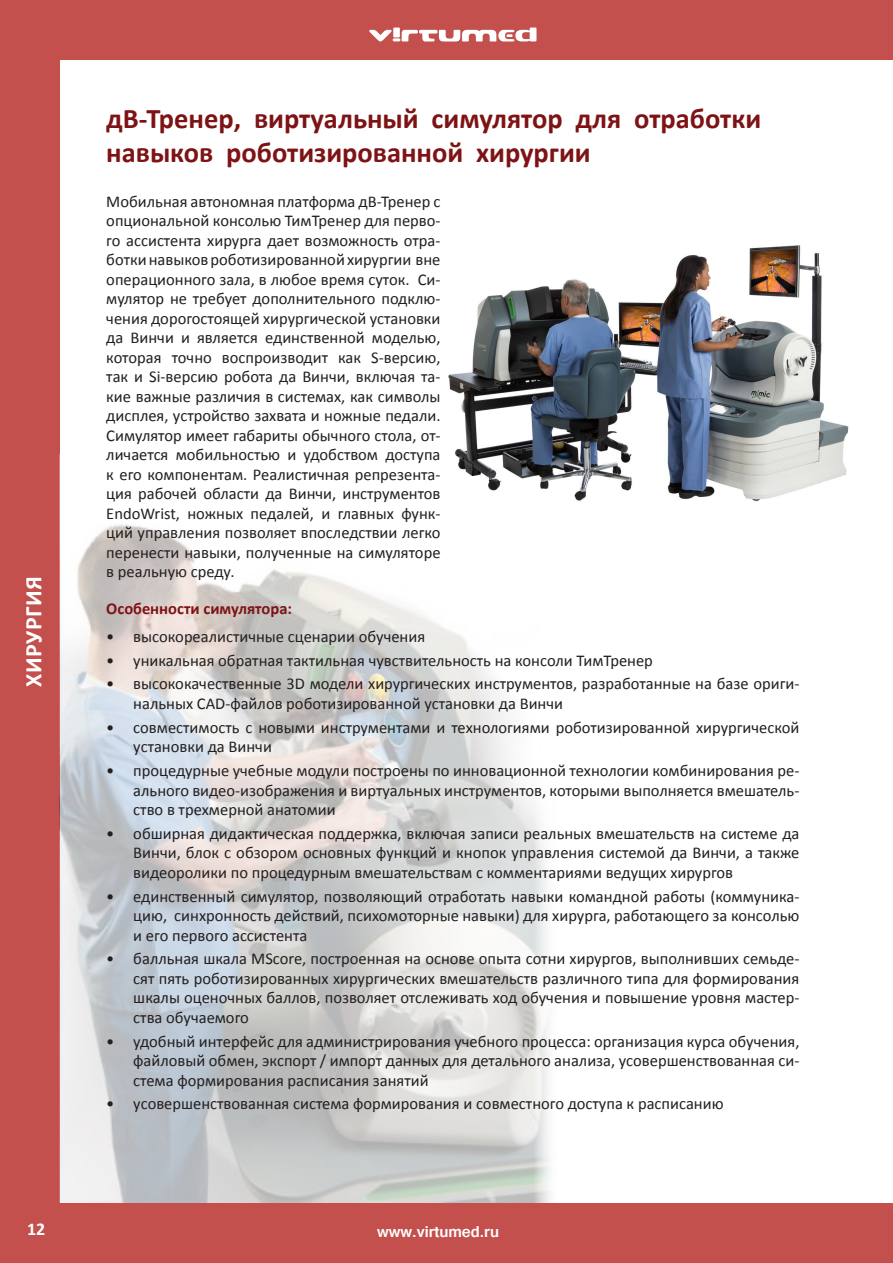
<style>
.page{position:relative;width:893px;height:1263px;background:#fff}
.page>*{position:absolute;margin:0;border:0;box-sizing:border-box;transform-origin:0 0}
.t1{font:700 28.5px/34.2px "Calibri";color:#7e1315}
.t2{font:700 24px "Calibri";letter-spacing:.02em;color:#fff}
.t3{font:700 18px "Calibri";color:#fff}
.t4{font:16.5px/19.5px "Calibri";color:#231f20;text-align:justify}
.t5{font:700 16.5px "Calibri";color:#7e1315}
.t6{font:700 16.5px "Gautami";color:#fff}
</style>
<div class="page">
<div style="left:0;top:1203px;width:893px;height:60px;background:#c3504d"></div>
<div style="left:0;top:0;width:893px;height:60px;background:#c3504d"></div>
<div style="left:0;top:0;width:60px;height:1263px;background:#c3504d"></div>
<svg style="left:369px;top:28px;width:167px;height:14px"></svg>
<img style="left:60px;top:524px;width:490px;height:679px">
<img style="left:441px;top:245px;width:408px;height:293px">
<h2 class="t2" style="left:18px;top:687px;width:112px;rotate:-90deg">ХИРУРГИЯ</h2>
<h1 class="t1" style="left:106px;top:101px;width:657px">дВ-Тренер, виртуальный симулятор для отработки навыков роботизированной хирургии</h1>
<p class="t4" style="left:106px;top:192px;width:336px">Мобильная автономная платформа дВ-Тренер с опциональной консолью ТимТренер для перво&shy;го ассистента хирурга дает возможность отра&shy;боткинавыковроботизированнойхирургии вне операционного зала, в любое время суток. Си&shy;мулятор не требует дополнительного подклю&shy;чения дорогостоящей хирургической установки да Винчи и является единственной моделью, которая точно воспроизводит как S-версию, так и Si-версию робота да Винчи, включая та&shy;кие важные различия в системах, как символы дисплея, устройство захвата и ножные педали.<br>Симулятор имеет габариты обычного стола, от&shy;личается мобильностью и удобством доступа к его компонентам. Реалистичная репрезента&shy;ция рабочей области да Винчи, инструментов EndoWrist, ножных педалей, и главных функ&shy;ций управления позволяет впоследствии легко перенести навыки, полученные на симуляторе в реальную среду.</p>
<p class="t5" style="left:106px;top:598px;width:187px">Особенности симулятора:</p>
<p class="t4" style="left:106px;top:627px;width:320px">• высокореалистичные сценарии обучения</p>
<p class="t4" style="left:106px;top:650px;width:548px">• уникальная обратная тактильная чувствительность на консоли ТимТренер</p>
<p class="t4" style="left:133px;top:674px;width:668px;text-indent:-27px">• высококачественные 3D модели хирургических инструментов, разработанные на базе ориги&shy;нальных CAD-файлов роботизированной установки да Винчи</p>
<p class="t4" style="left:133px;top:717px;width:668px;text-indent:-27px">• совместимость с новыми инструментами и технологиями роботизированной хирургической установки да Винчи</p>
<p class="t4" style="left:133px;top:761px;width:668px;text-indent:-27px">• процедурные учебные модули построены по инновационной технологии комбинирования ре&shy;ального видео-изображения и виртуальных инструментов, которыми выполняется вмешатель&shy;ство в трехмерной анатомии</p>
<p class="t4" style="left:133px;top:823px;width:668px;text-indent:-27px">• обширная дидактическая поддержка, включая записи реальных вмешательств на системе да Винчи, блок с обзором основных функций и кнопок управления системой да Винчи, а также видеоролики по процедурным вмешательствам с комментариями ведущих хирургов</p>
<p class="t4" style="left:133px;top:886px;width:668px;text-indent:-27px">• единственный симулятор, позволяющий отработать навыки командной работы (коммуника&shy;цию, синхронность действий, психомоторные навыки) для хирурга, работающего за консолью и его первого ассистента</p>
<p class="t4" style="left:133px;top:949px;width:668px;text-indent:-27px">• балльная шкала MScore, построенная на основе опыта сотни хирургов, выполнивших семьде&shy;сят пять роботизированных хирургических вмешательств различного типа для формирования шкалы оценочных баллов, позволяет отслеживать ход обучения и повышение уровня мастер&shy;ства обучаемого</p>
<p class="t4" style="left:133px;top:1031px;width:668px;text-indent:-27px">• удобный интерфейс для администрирования учебного процесса: организация курса обучения, файловый обмен, экспорт / импорт данных для детального анализа, усовершенствованная си&shy;стема формирования расписания занятий</p>
<p class="t4" style="left:106px;top:1094px;width:619px">• усовершенствованная система формирования и совместного доступа к расписанию</p>
<p class="t3" style="left:27px;top:1217px;width:20px">12</p>
<p class="t6" style="left:377px;top:1221px;width:124px">www.virtumed.ru</p>
</div>
